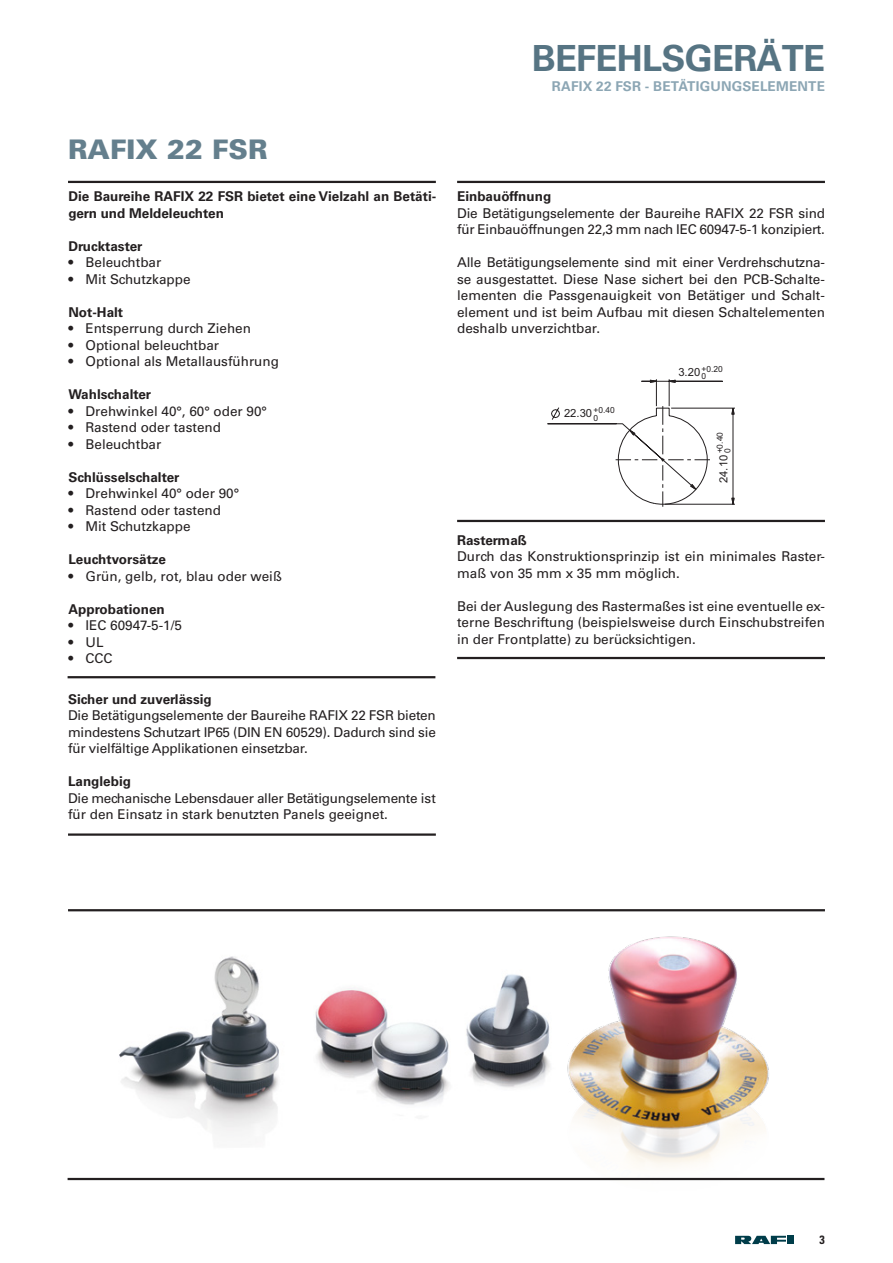
<style>
.page{position:relative;width:893px;height:1263px;background:#fff}
.page>*{position:absolute;margin:0;border:0;box-sizing:border-box;transform-origin:0 0}
.t1{font:700 36px "Univers";letter-spacing:-.02em;color:#567483}
.t2{font:900 27px "Univers";color:#647f8d}
.t3{font:13.5px/16.5px "Univers LT Std";color:#231f20;text-align:justify}
.t4{font:700 13.5px/16.5px "Univers LT Std";color:#231f20}
.t5{font:13.5px/16.5px "Univers LT Std";letter-spacing:-.02em;color:#231f20}
.t6{font:700 13.5px "Univers LT Std";letter-spacing:.015em;color:#8ca6b4}
.t7{font:700 condensed 12px "Univers LT Std";color:#231f20}
.t8{font:11.25px "Arial";color:#231f20}
.t9{font:8.4px/7.8px "Arial";color:#231f20}
.s1{font-size:11.25px}
</style>
<div class="page">
<img style="left:112px;top:911px;width:413px;height:270px">
<img style="left:525px;top:911px;width:300px;height:270px">
<svg style="left:735px;top:1236px;width:51px;height:8px"></svg>
<div style="left:787px;top:1236px;width:6px;height:8px;background:#003d4a"></div>
<hr style="left:68px;top:181px;width:368px;height:2px;background:#231f20">
<svg style="left:547px;top:379px;width:188px;height:128px"></svg>
<hr style="left:457px;top:181px;width:368px;height:2px;background:#231f20">
<hr style="left:457px;top:520px;width:368px;height:2px;background:#231f20">
<hr style="left:457px;top:657px;width:368px;height:2px;background:#231f20">
<hr style="left:68px;top:676px;width:367px;height:2px;background:#231f20">
<hr style="left:68px;top:833px;width:368px;height:3px;background:#231f20">
<hr style="left:68px;top:1178px;width:756px;height:2px;background:#231f20">
<hr style="left:68px;top:909px;width:757px;height:2px;background:#231f20">
<h2 class="t2" style="left:68px;top:132px;width:201px">RAFIX 22 FSR</h2>
<p class="t4" style="left:68px;top:188px;width:369px">Die Baureihe RAFIX 22 FSR bietet eine Vielzahl an Betäti&shy;gern und Meldeleuchten</p>
<p class="t4" style="left:68px;top:238px;width:75px">Drucktaster</p>
<p class="t3" style="left:68px;top:254px;width:94px">• Beleuchtbar</p>
<p class="t3" style="left:68px;top:271px;width:124px">• Mit Schutzkappe</p>
<p class="t4" style="left:68px;top:304px;width:56px">Not-Halt</p>
<p class="t3" style="left:68px;top:320px;width:184px">• Entsperrung durch Ziehen</p>
<p class="t3" style="left:68px;top:337px;width:152px">• Optional beleuchtbar</p>
<p class="t3" style="left:68px;top:353px;width:212px">• Optional als Metallausführung</p>
<p class="t4" style="left:68px;top:386px;width:84px">Wahlschalter</p>
<p class="t3" style="left:68px;top:403px;width:200px">• Drehwinkel 40°, 60° oder 90°</p>
<p class="t3" style="left:68px;top:419px;width:154px">• Rastend oder tastend</p>
<p class="t3" style="left:68px;top:436px;width:94px">• Beleuchtbar</p>
<p class="t4" style="left:68px;top:469px;width:112px">Schlüsselschalter</p>
<p class="t3" style="left:68px;top:485px;width:172px">• Drehwinkel 40° oder 90°</p>
<p class="t3" style="left:68px;top:502px;width:154px">• Rastend oder tastend</p>
<p class="t3" style="left:68px;top:518px;width:124px">• Mit Schutzkappe</p>
<p class="t4" style="left:68px;top:551px;width:99px">Leuchtvorsätze</p>
<p class="t3" style="left:68px;top:568px;width:215px">• Grün, gelb, rot, blau oder weiß</p>
<p class="t4" style="left:68px;top:601px;width:98px">Approbationen</p>
<p class="t3" style="left:68px;top:617px;width:115px">• IEC 60947-5-1/5</p>
<p class="t3" style="left:68px;top:634px;width:37px">• UL</p>
<p class="t3" style="left:68px;top:650px;width:46px">• CCC</p>
<p class="t4" style="left:68px;top:691px;width:145px">Sicher und zuverlässig</p>
<p class="t3" style="left:68px;top:707px;width:369px">Die Betätigungselemente der Baureihe RAFIX 22 FSR bieten mindestens Schutzart IP65 (DIN EN 60529). Dadurch sind sie für vielfältige Applikationen einsetzbar.</p>
<p class="t4" style="left:68px;top:773px;width:65px">Langlebig</p>
<p class="t5" style="left:68px;top:789px;width:369px">Die mechanische Lebensdauer aller Betätigungselemente ist für den Einsatz in stark benutzten Panels geeignet.</p>
<h1 class="t1" style="left:532px;top:37px;width:295px">BEFEHLSGERÄTE</h1>
<p class="t6" style="left:552px;top:78px;width:275px">RAFIX 22 FSR - BETÄTIGUNGSELEMENTE</p>
<p class="t4" style="left:457px;top:188px;width:96px">Einbauöffnung</p>
<p class="t3" style="left:457px;top:205px;width:369px">Die Betätigungselemente der Baureihe RAFIX 22 FSR sind für Einbauöffnungen 22,3 mm nach IEC 60947-5-1 konzipiert.</p>
<p class="t3" style="left:457px;top:254px;width:369px">Alle Betätigungselemente sind mit einer Verdrehschutzna&shy;se ausgestattet. Diese Nase sichert bei den PCB-Schalte&shy;lementen die Passgenauigkeit von Betätiger und Schalt&shy;element und ist beim Aufbau mit diesen Schaltelementen deshalb unverzichtbar.</p>
<p class="t8" style="left:564px;top:406px;width:52px">22.30 <sup>+0.40</sup></p>
<p class="t9" style="left:594px;top:414px;width:6px">0</p>
<p class="t9" style="left:702px;top:365px;width:23px;text-indent:-23px"><span class="s1">3.20</span> +0.20<br>0</p>
<p class="t8" style="left:716px;top:483px;width:52px;rotate:-90deg">24.10 <sup>+0.40</sup></p>
<p class="t9" style="left:724px;top:453px;width:6px;rotate:-90deg">0</p>
<p class="t4" style="left:457px;top:532px;width:71px">Rastermaß</p>
<p class="t3" style="left:457px;top:548px;width:369px">Durch das Konstruktionsprinzip ist ein minimales Raster&shy;maß von 35 mm x 35 mm möglich.</p>
<p class="t3" style="left:457px;top:598px;width:369px">Bei der Auslegung des Rastermaßes ist eine eventuelle ex&shy;terne Beschriftung (beispielsweise durch Einschubstreifen in der Frontplatte) zu berücksichtigen.</p>
<p class="t7" style="left:820px;top:1232px;width:7px">3</p>
</div>
